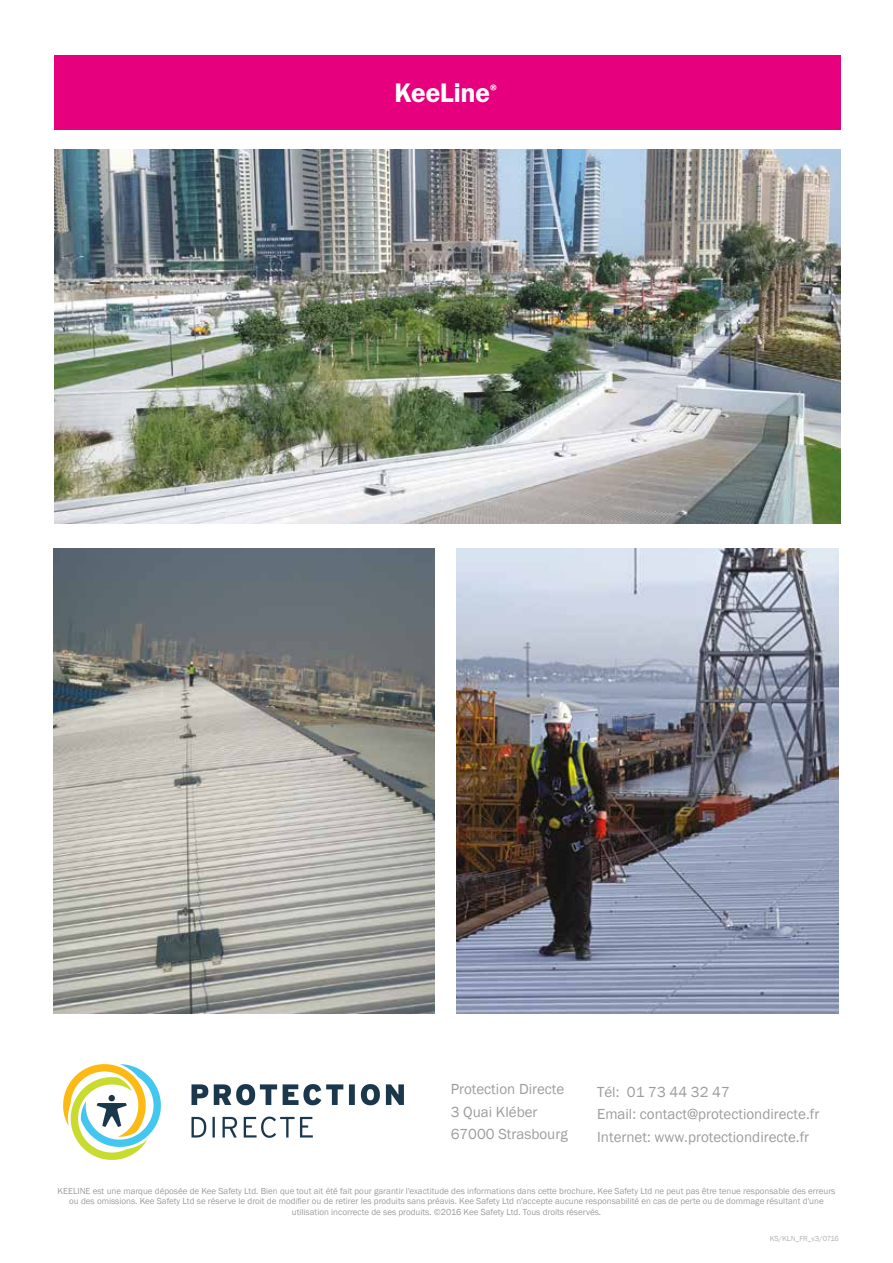
<style>
.page{position:relative;width:893px;height:1263px;background:#fff}
.page>*{position:absolute;margin:0;border:0;box-sizing:border-box;transform-origin:0 0}
.t1{font:600 27px "ITC Franklin Gothic Std";color:#fff}
.t2{font:15px/22.5px "Franklin Gothic";color:#9d9d9c}
.t3{font:9px/10.5px "Franklin Gothic";color:#9d9d9c;text-align:center}
.t4{font:7.5px "Franklin Gothic";color:#b3b2b2}
</style>
<div class="page">
<div style="left:54px;top:55px;width:787px;height:75px;background:#e6007d"></div>
<img style="left:53px;top:549px;width:381px;height:464px">
<img style="left:456px;top:549px;width:383px;height:464px">
<img style="left:54px;top:150px;width:787px;height:374px">
<img style="left:64px;top:1064px;width:339px;height:95px">
<h1 class="t1" style="left:394px;top:77px;width:107px">KeeLine<sup>®</sup></h1>
<h2 class="t2" style="left:451px;top:1078px;width:118px">Protection Directe<br>3 Quai Kléber<br>67000 Strasbourg</h2>
<h2 class="t2" style="left:597px;top:1081px;width:224px">Tél: 01 73 44 32 47<br>Email: contact@protectiondirecte.fr<br>Internet: www.protectiondirecte.fr</h2>
<p class="t3" style="left:58px;top:1186px;width:779px">KEELINE est une marque déposée de Kee Safety Ltd. Bien que tout ait été fait pour garantir l'exactitude des informations dans cette brochure, Kee Safety Ltd ne peut pas être tenue responsable des erreurs ou des omissions. Kee Safety Ltd se réserve le droit de modifier ou de retirer les produits sans préavis. Kee Safety Ltd n'accepte aucune responsabilité en cas de perte ou de dommage résultant d'une utilisation incorrecte de ses produits. ©2016 Kee Safety Ltd. Tous droits réservés.</p>
<p class="t4" style="left:770px;top:1233px;width:71px">KS/KLN_FR_v3/0716</p>
</div>
